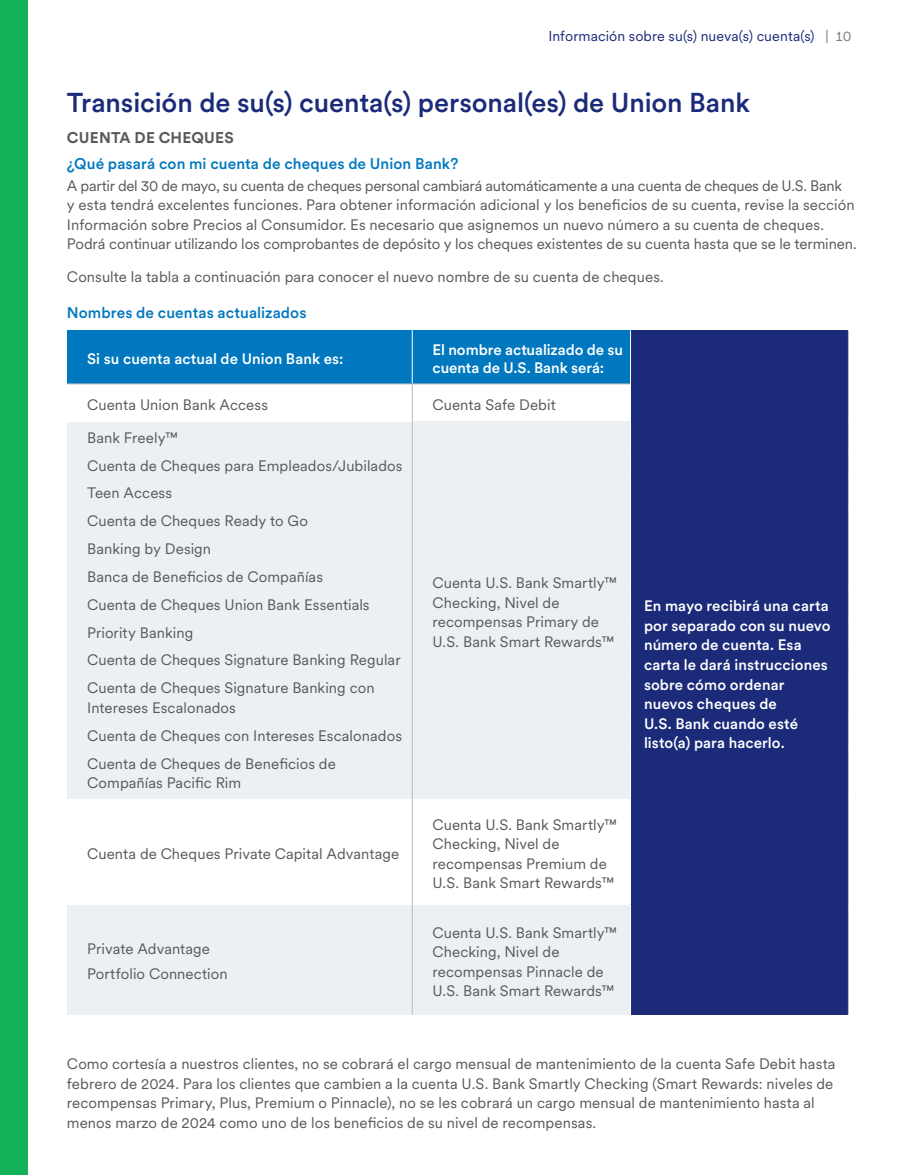
<style>
.page{position:relative;width:905px;height:1175px;background:#fff}
.page>*{position:absolute;margin:0;border:0;box-sizing:border-box;transform-origin:0 0}
.t1{font:500 27px "U.S.Bank Circular";letter-spacing:-.005em;color:#1b2b79}
.t2{font:500 15.3px "U.S.Bank Circular";letter-spacing:.005em;color:#0078bf}
.t3{font:700 15.3px "U.S.Bank Circular";letter-spacing:.015em;color:#58595b}
.t4{font:15px/19.5px "U.S.Bank Circular";letter-spacing:.005em;color:#58595b}
.t5{font:500 15px/19.5px "U.S.Bank Circular";letter-spacing:.005em;color:#fff}
.t6{font:14.25px "U.S.Bank Circular";letter-spacing:.005em;color:#1b2b79}
.s1{color:#777f84}
</style>
<div class="page">
<div style="left:0;top:0;width:27px;height:1174px;background:#13b258"></div>
<div style="left:412px;top:330px;width:218px;height:54px;background:#0078bf"></div>
<div style="left:67px;top:330px;width:345px;height:54px;background:#0078bf"></div>
<hr style="left:412px;top:330px;width:1px;height:53px;background:#fff">
<div style="left:630px;top:330px;width:218px;height:684px;background:#1b2b79"></div>
<hr style="left:848px;top:330px;width:1px;height:54px;background:#b4bbc0">
<hr style="left:848px;top:384px;width:1px;height:38px;background:#b4bbc0">
<svg style="left:848px;top:422px;width:1px;height:250px"></svg>
<hr style="left:848px;top:672px;width:1px;height:47px;background:#b4bbc0">
<svg style="left:848px;top:719px;width:1px;height:28px"></svg>
<hr style="left:848px;top:747px;width:1px;height:51px;background:#b4bbc0">
<hr style="left:848px;top:798px;width:1px;height:106px;background:#b4bbc0">
<hr style="left:848px;top:904px;width:1px;height:110px;background:#b4bbc0">
<hr style="left:67px;top:383px;width:345px;height:1px;background:#b4bbc0">
<div style="left:412px;top:422px;width:218px;height:376px;background:#edf0f2"></div>
<hr style="left:412px;top:384px;width:1px;height:38px;background:#b4bbc0">
<hr style="left:412px;top:383px;width:218px;height:1px;background:#b4bbc0">
<div style="left:412px;top:904px;width:218px;height:110px;background:#edf0f2"></div>
<div style="left:67px;top:904px;width:345px;height:110px;background:#edf0f2"></div>
<hr style="left:412px;top:798px;width:1px;height:106px;background:#b4bbc0">
<hr style="left:412px;top:904px;width:1px;height:110px;background:#b4bbc0">
<div style="left:67px;top:422px;width:345px;height:27px;background:#edf0f2"></div>
<div style="left:67px;top:449px;width:345px;height:28px;background:#edf0f2"></div>
<div style="left:67px;top:477px;width:345px;height:28px;background:#edf0f2"></div>
<div style="left:67px;top:505px;width:345px;height:28px;background:#edf0f2"></div>
<div style="left:67px;top:533px;width:345px;height:28px;background:#edf0f2"></div>
<div style="left:67px;top:561px;width:345px;height:27px;background:#edf0f2"></div>
<div style="left:67px;top:588px;width:345px;height:28px;background:#edf0f2"></div>
<div style="left:67px;top:616px;width:345px;height:28px;background:#edf0f2"></div>
<div style="left:67px;top:644px;width:345px;height:28px;background:#edf0f2"></div>
<div style="left:67px;top:672px;width:345px;height:47px;background:#edf0f2"></div>
<div style="left:67px;top:719px;width:345px;height:28px;background:#edf0f2"></div>
<div style="left:67px;top:747px;width:345px;height:51px;background:#edf0f2"></div>
<hr style="left:630px;top:330px;width:1px;height:54px;background:#fff">
<hr style="left:630px;top:384px;width:1px;height:38px;background:#fff">
<svg style="left:630px;top:422px;width:1px;height:250px"></svg>
<hr style="left:630px;top:672px;width:1px;height:47px;background:#fff">
<svg style="left:630px;top:719px;width:1px;height:28px"></svg>
<hr style="left:630px;top:747px;width:1px;height:51px;background:#fff">
<hr style="left:630px;top:798px;width:1px;height:106px;background:#fff">
<hr style="left:630px;top:904px;width:1px;height:110px;background:#fff">
<svg style="left:412px;top:422px;width:1px;height:250px"></svg>
<hr style="left:412px;top:672px;width:1px;height:47px;background:#b4bbc0">
<svg style="left:412px;top:719px;width:1px;height:28px"></svg>
<hr style="left:412px;top:747px;width:1px;height:51px;background:#b4bbc0">
<h2 class="t6" style="left:548px;top:27px;width:304px">Información sobre su(s) nueva(s) cuenta(s) <span class="s1">| 10</span></h2>
<h3 class="t1" style="left:67px;top:84px;width:684px">Transición de su(s) cuenta(s) personal(es) de Union Bank</h3>
<h4 class="t3" style="left:67px;top:127px;width:168px">CUENTA DE CHEQUES</h4>
<h5 class="t2" style="left:67px;top:153px;width:393px">¿Qué pasará con mi cuenta de cheques de Union Bank?</h5>
<p class="t4" style="left:67px;top:175px;width:791px">A partir del 30 de mayo, su cuenta de cheques personal cambiará automáticamente a una cuenta de cheques de U.S. Bank<br>y esta tendrá excelentes funciones. Para obtener información adicional y los beneficios de su cuenta, revise la sección Información sobre Precios al Consumidor. Es necesario que asignemos un nuevo número a su cuenta de cheques.<br>Podrá continuar utilizando los comprobantes de depósito y los cheques existentes de su cuenta hasta que se le terminen.</p>
<p class="t4" style="left:67px;top:266px;width:598px">Consulte la tabla a continuación para conocer el nuevo nombre de su cuenta de cheques.</p>
<h5 class="t2" style="left:67px;top:302px;width:241px">Nombres de cuentas actualizados</h5>
<p class="t5" style="left:87px;top:349px;width:258px">Si su cuenta actual de Union Bank es:</p>
<p class="t5" style="left:432px;top:340px;width:192px;line-height:18px">El nombre actualizado de su cuenta de U.S. Bank será:</p>
<p class="t4" style="left:87px;top:394px;width:182px">Cuenta Union Bank Access</p>
<p class="t4" style="left:432px;top:394px;width:125px">Cuenta Safe Debit</p>
<p class="t4" style="left:87px;top:427px;width:92px">Bank Freely™</p>
<p class="t4" style="left:87px;top:455px;width:317px">Cuenta de Cheques para Empleados/Jubilados</p>
<p class="t4" style="left:87px;top:483px;width:87px">Teen Access</p>
<p class="t4" style="left:87px;top:510px;width:222px">Cuenta de Cheques Ready to Go</p>
<p class="t4" style="left:87px;top:538px;width:125px">Banking by Design</p>
<p class="t4" style="left:87px;top:566px;width:237px">Banca de Beneficios de Compañías</p>
<p class="t4" style="left:87px;top:594px;width:284px">Cuenta de Cheques Union Bank Essentials</p>
<p class="t4" style="left:87px;top:622px;width:108px">Priority Banking</p>
<p class="t4" style="left:87px;top:650px;width:315px">Cuenta de Cheques Signature Banking Regular</p>
<p class="t4" style="left:87px;top:677px;width:289px">Cuenta de Cheques Signature Banking con<br>Intereses Escalonados</p>
<p class="t4" style="left:87px;top:725px;width:316px">Cuenta de Cheques con Intereses Escalonados</p>
<p class="t4" style="left:87px;top:753px;width:250px">Cuenta de Cheques de Beneficios de<br>Compañías Pacific Rim</p>
<p class="t4" style="left:87px;top:843px;width:314px">Cuenta de Cheques Private Capital Advantage</p>
<p class="t4" style="left:87px;top:938px;width:124px">Private Advantage</p>
<p class="t4" style="left:87px;top:963px;width:142px">Portfolio Connection</p>
<p class="t4" style="left:432px;top:572px;width:186px">Cuenta U.S. Bank Smartly™<br>Checking, Nivel de recompensas Primary de<br>U.S. Bank Smart Rewards™</p>
<p class="t4" style="left:432px;top:814px;width:186px">Cuenta U.S. Bank Smartly™<br>Checking, Nivel de recompensas Premium de<br>U.S. Bank Smart Rewards™</p>
<p class="t4" style="left:432px;top:922px;width:186px">Cuenta U.S. Bank Smartly™<br>Checking, Nivel de recompensas Pinnacle de<br>U.S. Bank Smart Rewards™</p>
<p class="t5" style="left:644px;top:596px;width:188px">En mayo recibirá una carta por separado con su nuevo número de cuenta. Esa carta le dará instrucciones sobre cómo ordenar nuevos cheques de<br>U.S. Bank cuando esté listo(a) para hacerlo.</p>
<p class="t4" style="left:67px;top:1053px;width:770px">Como cortesía a nuestros clientes, no se cobrará el cargo mensual de mantenimiento de la cuenta Safe Debit hasta febrero de 2024. Para los clientes que cambien a la cuenta U.S. Bank Smartly Checking (Smart Rewards: niveles de recompensas Primary, Plus, Premium o Pinnacle), no se les cobrará un cargo mensual de mantenimiento hasta al menos marzo de 2024 como uno de los beneficios de su nivel de recompensas.</p>
</div>
